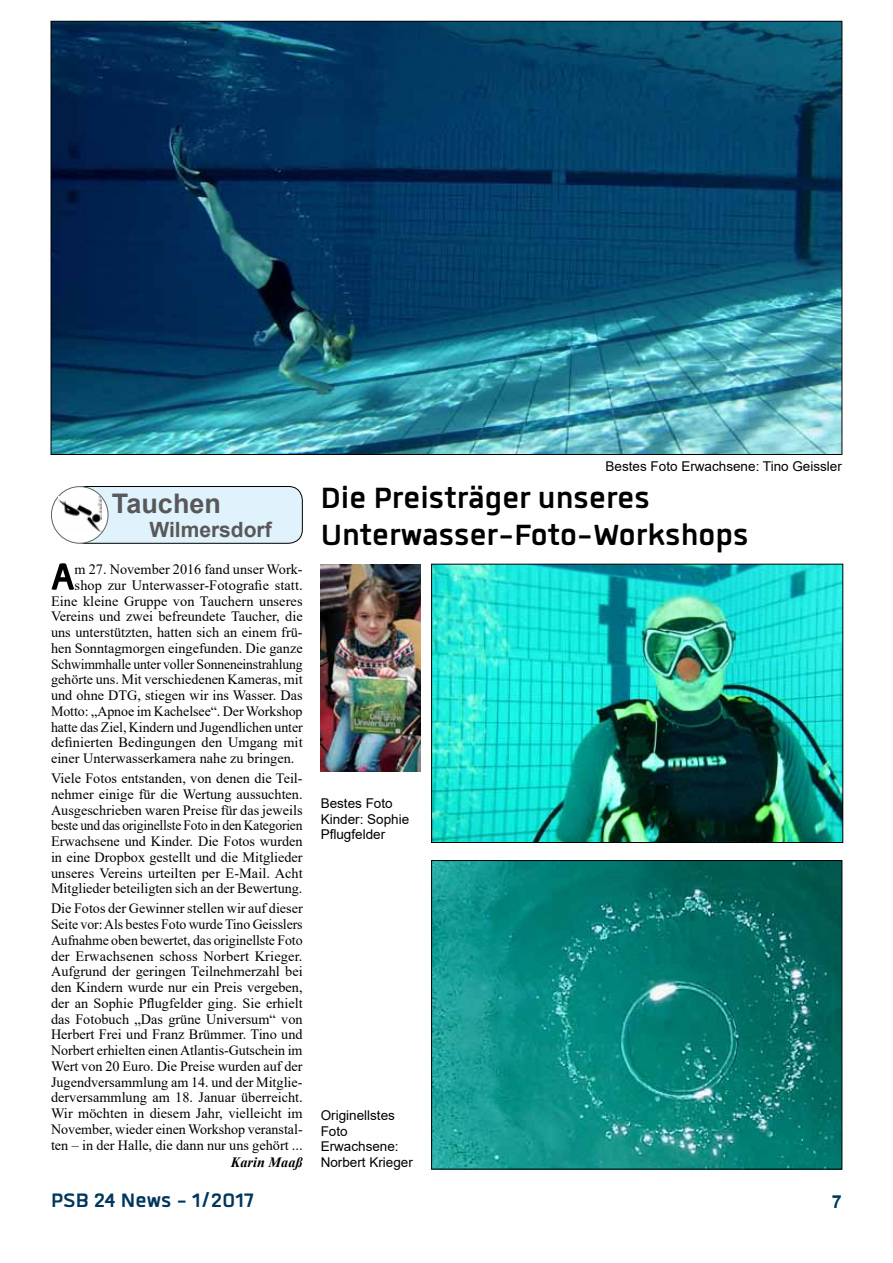
<style>
.page{position:relative;width:893px;height:1263px;background:#fff}
.page>*{position:absolute;margin:0;border:0;box-sizing:border-box;transform-origin:0 0}
.t1{font:700 52.95px "Quan";color:#000}
.t2{font:700 40.5px/36.5px "Quan";color:#000}
.t3{font:700 27px "Quan";color:#00365c}
.t4{font:700 27px "Arial";color:#58585a}
.t5{font:700 21px "Arial";color:#58585a}
.t6{font:700 18px "Arial";color:#00365b}
.t7{font:14.25px/15.8px "Times New Roman";color:#000;text-align:justify}
.t8{font:14.25px "Times New Roman";color:#000;scale:.96 1}
.t9{font:italic 700 14.25px "Times New Roman";color:#000}
.t10{font:13.5px/15.8px "Arial";color:#000}
</style>
<div class="page">
<div style="left:71px;top:486px;width:231px;height:57px;background:#e0f2fb;border-radius:14px"></div>
<div style="left:71px;top:486px;width:232px;height:58px;border:1px solid #000;border-radius:14px"></div>
<div style="left:51px;top:487px;width:57px;height:56px;background:#fff;border-radius:50%"></div>
<div style="left:51px;top:486px;width:57px;height:58px;border:1px solid #606163;border-radius:50%"></div>
<img style="left:59px;top:496px;width:43px;height:36px">
<img style="left:433px;top:566px;width:408px;height:275px">
<div style="left:431px;top:564px;width:412px;height:279px;border:1px solid #000"></div>
<img style="left:53px;top:23px;width:787px;height:430px">
<img style="left:433px;top:862px;width:407px;height:305px">
<div style="left:431px;top:860px;width:411px;height:309px;border:1px solid #000"></div>
<img style="left:321px;top:564px;width:100px;height:207px">
<h3 class="t4" style="left:112px;top:484px;width:111px">Tauchen</h3>
<h3 class="t5" style="left:149px;top:515px;width:124px">Wilmersdorf</h3>
<h1 class="t1" style="left:51px;top:551px;width:25px">A</h1>
<p class="t7" style="left:75px;top:561px;width:230px">m 27. November 2016 fand unser Work-</p>
<p class="t7" style="left:75px;top:577px;width:230px">shop zur Unterwasser-Fotografie statt.</p>
<p class="t7" style="left:51px;top:592px;width:253px">Eine kleine Gruppe von Tauchern unseres</p>
<p class="t7" style="left:51px;top:608px;width:253px">Vereins und zwei befreundete Taucher, die</p>
<p class="t7" style="left:51px;top:624px;width:253px">uns unterstützten, hatten sich an einem frü-</p>
<p class="t7" style="left:51px;top:640px;width:253px">hen Sonntagmorgen eingefunden. Die ganze</p>
<p class="t8" style="left:51px;top:654px;width:264px">Schwimmhalle unter voller Sonneneinstrahlung</p>
<p class="t7" style="left:51px;top:671px;width:253px">gehörte uns. Mit verschiedenen Kameras, mit</p>
<p class="t7" style="left:51px;top:687px;width:253px">und ohne DTG, stiegen wir ins Wasser. Das</p>
<p class="t7" style="left:51px;top:703px;width:253px">Motto: „Apnoe im Kachelsee“. Der Workshop</p>
<p class="t7" style="left:51px;top:718px;width:253px">hatte das Ziel, Kindern und Jugendlichen unter</p>
<p class="t7" style="left:51px;top:734px;width:253px">definierten Bedingungen den Umgang mit</p>
<p class="t7" style="left:51px;top:750px;width:245px">einer Unterwasserkamera nahe zu bringen.</p>
<p class="t7" style="left:51px;top:770px;width:253px">Viele Fotos entstanden, von denen die Teil&shy;nehmer einige für die Wertung aussuchten.<br>Ausgeschrieben waren Preise für das jeweils beste und das originellste Foto in den Kategorien Erwachsene und Kinder. Die Fotos wurden in eine Dropbox gestellt und die Mitglieder unseres Vereins urteilten per E-Mail. Acht Mitglieder beteiligten sich an der Bewertung.</p>
<p class="t7" style="left:51px;top:900px;width:253px">Die Fotos der Gewinner stellen wir auf dieser Seite vor: Als bestes Foto wurde Tino Geisslers Aufnahme oben bewertet, das originellste Foto der Erwachsenen schoss Norbert Krieger.<br>Aufgrund der geringen Teilnehmerzahl bei den Kindern wurde nur ein Preis vergeben, der an Sophie Pflugfelder ging. Sie erhielt das Fotobuch „Das grüne Universum“ von Herbert Frei und Franz Brümmer. Tino und Norbert erhielten einen Atlantis-Gutschein im Wert von 20 Euro. Die Preise wurden auf der Jugendversammlung am 14. und der Mitglie&shy;derversammlung am 18. Januar überreicht.<br>Wir möchten in diesem Jahr, vielleicht im November, wieder einen Workshop veranstal&shy;ten – in der Halle, die dann nur uns gehört ...</p>
<p class="t9" style="left:231px;top:1152px;width:73px">Karin Maaß</p>
<p class="t10" style="left:606px;top:458px;width:238px">Bestes Foto Erwachsene: Tino Geissler</p>
<h2 class="t2" style="left:321px;top:479px;width:429px">Die Preisträger unseres<br>Unterwasser-Foto-Workshops</h2>
<p class="t10" style="left:321px;top:795px;width:90px">Bestes Foto<br>Kinder: Sophie<br>Pflugfelder</p>
<p class="t10" style="left:321px;top:1107px;width:94px">Originellstes<br>Foto<br>Erwachsene:<br>Norbert Krieger</p>
<h3 class="t3" style="left:51px;top:1187px;width:204px">PSB 24 News - 1/2017</h3>
<p class="t6" style="left:832px;top:1189px;width:12px">7</p>
</div>
